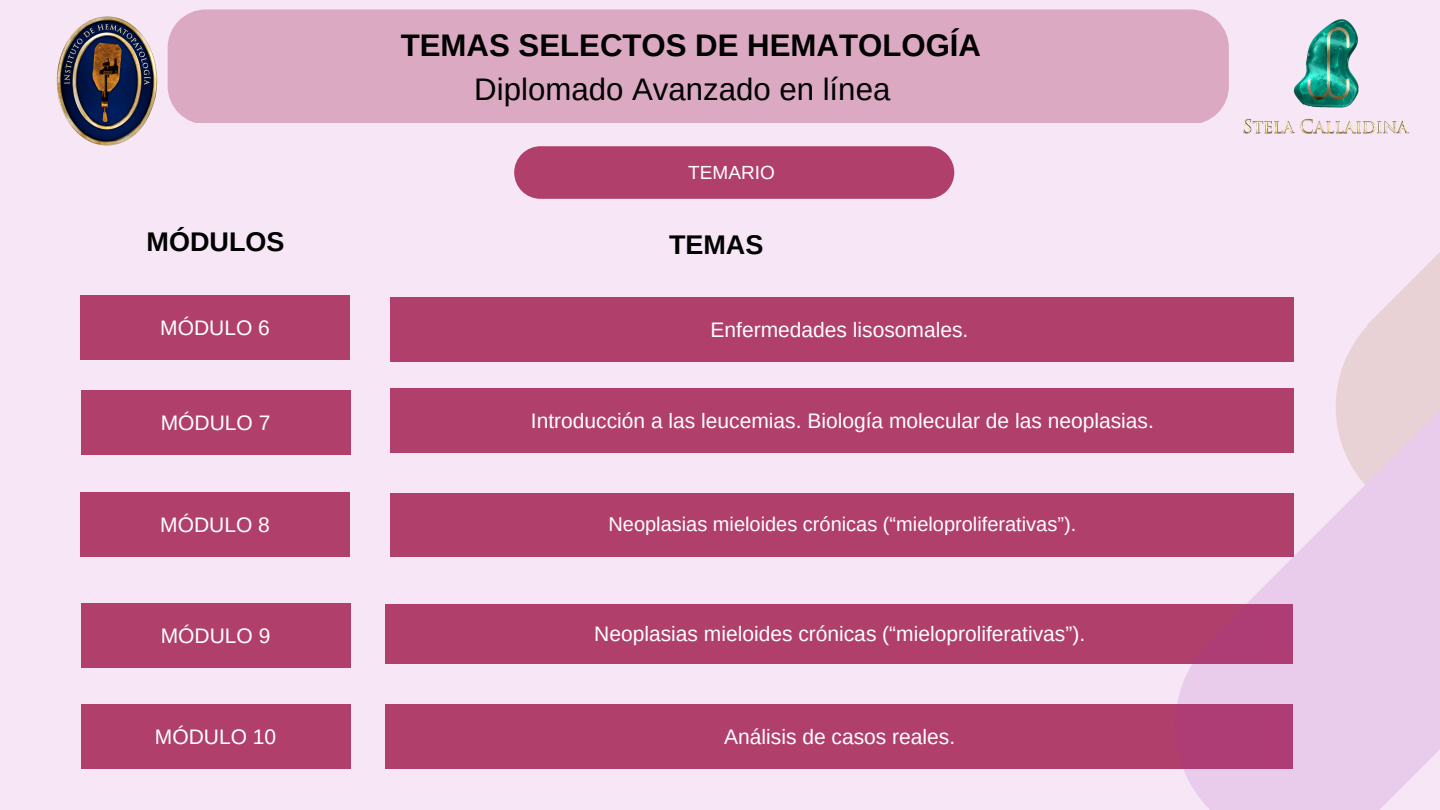
<style>
.page{position:relative;width:1440px;height:810px;background:#f6e6f6}
.page>*{position:absolute;margin:0;border:0;box-sizing:border-box;transform-origin:0 0}
.t1{font:700 31.2px "Arimo";color:#000}
.t2{font:31.2px "Arimo";color:#000}
.t3{font:700 27px "Arimo";color:#000}
.t4{font:21px "Arimo";color:#fff}
.t5{font:20px "Arimo";color:#fff}
.t6{font:19px "Arimo";color:#fff}
</style>
<div class="page">
<div style="left:81px;top:390px;width:269px;height:65px;background:#b13f6b"></div>
<div style="left:390px;top:297px;width:904px;height:65px;background:#b13f6b"></div>
<div style="left:390px;top:389px;width:904px;height:63px;background:#b13f6b"></div>
<div style="left:81px;top:493px;width:269px;height:64px;background:#b13f6b"></div>
<div style="left:390px;top:493px;width:904px;height:63px;background:#b13f6b"></div>
<div style="left:81px;top:603px;width:269px;height:65px;background:#b13f6b"></div>
<div style="left:385px;top:605px;width:908px;height:59px;background:#b13f6b"></div>
<div style="left:81px;top:296px;width:269px;height:64px;background:#b13f6b"></div>
<div style="left:81px;top:704px;width:269px;height:64px;background:#b13f6b"></div>
<div style="left:385px;top:704px;width:908px;height:64px;background:#b13f6b"></div>
<div style="left:514px;top:146px;width:440px;height:53px;background:#b13f6b"></div>
<img style="left:56px;top:16px;width:102px;height:130px">
<img style="left:1243px;top:28px;width:81px;height:106px">
<img style="left:1324px;top:19px;width:86px;height:115px">
<svg style="left:1163px;top:252px;width:277px;height:558px"></svg>
<div style="left:168px;top:9px;width:1061px;height:114px;background:#dca9c3"></div>
<h1 class="t1" style="left:401px;top:28px;width:582px">TEMAS SELECTOS DE HEMATOLOGÍA</h1>
<h1 class="t2" style="left:474px;top:72px;width:418px">Diplomado Avanzado en línea</h1>
<p class="t6" style="left:688px;top:161px;width:88px">TEMARIO</p>
<p class="t3" style="left:147px;top:227px;width:139px">MÓDULOS</p>
<p class="t3" style="left:669px;top:230px;width:96px">TEMAS</p>
<p class="t4" style="left:160px;top:316px;width:111px">MÓDULO 6</p>
<p class="t4" style="left:161px;top:411px;width:111px">MÓDULO 7</p>
<p class="t4" style="left:711px;top:318px;width:259px">Enfermedades lisosomales.</p>
<p class="t4" style="left:531px;top:409px;width:624px">Introducción a las leucemias. Biología molecular de las neoplasias.</p>
<p class="t4" style="left:160px;top:513px;width:111px">MÓDULO 8</p>
<p class="t5" style="left:608px;top:513px;width:469px">Neoplasias mieloides crónicas (“mieloproliferativas”).</p>
<p class="t4" style="left:161px;top:624px;width:111px">MÓDULO 9</p>
<p class="t4" style="left:594px;top:622px;width:493px">Neoplasias mieloides crónicas (“mieloproliferativas”).</p>
<p class="t4" style="left:155px;top:725px;width:123px">MÓDULO 10</p>
<p class="t4" style="left:724px;top:725px;width:232px">Análisis de casos reales.</p>
</div>
